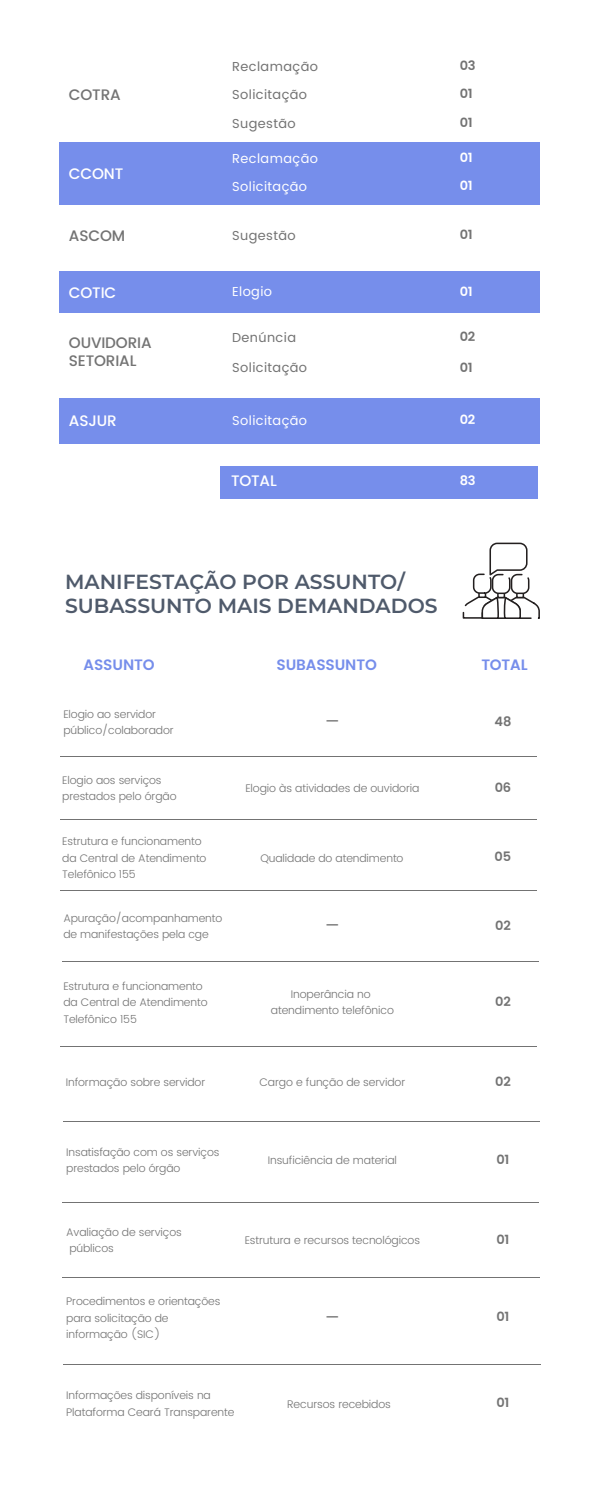
<style>
.page{position:relative;width:600px;height:1500px;background:#fff}
.page>*{position:absolute;margin:0;border:0;box-sizing:border-box;transform-origin:0 0}
.t1{font:300 22.1px "Poppins";color:#737373}
.t2{font:600 20.3px/24.3px "Montserrat";color:#4f5a6b}
.t3{font:500 15.2px/18px "Poppins";letter-spacing:-.01em;color:#737373}
.t4{font:500 15.2px "Poppins";letter-spacing:-.01em;color:#fff}
.t5{font:600 15px "Poppins";letter-spacing:-.01em;color:#768eeb}
.t6{font:13px "Poppins";letter-spacing:.03em;color:#737373}
.t7{font:13px "Poppins";letter-spacing:.03em;color:#fff}
.t8{font:600 13px "Poppins";letter-spacing:-.01em;color:#737373}
.t9{font:600 13px "Poppins";letter-spacing:-.01em;color:#fff}
.t10{font:300 11px/16.5px "Poppins";letter-spacing:-.01em;color:#737373}
</style>
<div class="page">
<div style="left:220px;top:466px;width:317px;height:33px;background:#768eeb"></div>
<div style="left:60px;top:142px;width:480px;height:62px;background:#768eeb"></div>
<svg style="left:463px;top:543px;width:77px;height:76px"></svg>
<hr style="left:60px;top:819px;width:476px;height:1px;background:#737373">
<hr style="left:63px;top:1202px;width:476px;height:1px;background:#737373">
<div style="left:60px;top:398px;width:480px;height:46px;background:#768eeb"></div>
<hr style="left:60px;top:756px;width:476px;height:1px;background:#737373">
<hr style="left:62px;top:1278px;width:478px;height:1px;background:#737373">
<hr style="left:63px;top:1121px;width:477px;height:1px;background:#737373">
<div style="left:60px;top:271px;width:480px;height:42px;background:#768eeb"></div>
<hr style="left:60px;top:890px;width:476px;height:1px;background:#737373">
<hr style="left:62px;top:961px;width:477px;height:1px;background:#737373">
<hr style="left:60px;top:1046px;width:476px;height:1px;background:#737373">
<hr style="left:63px;top:1364px;width:478px;height:1px;background:#737373">
<h3 class="t6" style="left:232px;top:59px;width:87px">Reclamação</h3>
<p class="t8" style="left:460px;top:58px;width:18px">03</p>
<h2 class="t3" style="left:69px;top:86px;width:53px">COTRA</h2>
<p class="t6" style="left:232px;top:87px;width:76px">Solicitação</p>
<p class="t8" style="left:460px;top:86px;width:15px">01</p>
<p class="t6" style="left:232px;top:116px;width:65px">Sugestão</p>
<h2 class="t8" style="left:460px;top:115px;width:15px">01</h2>
<p class="t4" style="left:69px;top:165px;width:56px">CCONT</p>
<p class="t7" style="left:232px;top:151px;width:87px">Reclamação</p>
<p class="t7" style="left:232px;top:179px;width:76px">Solicitação</p>
<h2 class="t9" style="left:460px;top:150px;width:15px">01</h2>
<h3 class="t9" style="left:460px;top:178px;width:15px">01</h3>
<h1 class="t3" style="left:69px;top:227px;width:58px">ASCOM</h1>
<h3 class="t6" style="left:232px;top:228px;width:65px">Sugestão</h3>
<h3 class="t8" style="left:460px;top:227px;width:15px">01</h3>
<p class="t4" style="left:69px;top:283px;width:49px">COTIC</p>
<p class="t3" style="left:69px;top:334px;width:84px">OUVIDORIA<br>SETORIAL</p>
<h3 class="t7" style="left:232px;top:284px;width:41px">Elogio</h3>
<p class="t9" style="left:460px;top:284px;width:15px">01</p>
<p class="t6" style="left:232px;top:330px;width:65px">Denúncia</p>
<p class="t8" style="left:460px;top:329px;width:17px">02</p>
<p class="t6" style="left:232px;top:360px;width:76px">Solicitação</p>
<p class="t8" style="left:460px;top:360px;width:15px">01</p>
<h2 class="t4" style="left:69px;top:412px;width:49px">ASJUR</h2>
<h3 class="t7" style="left:232px;top:413px;width:76px">Solicitação</h3>
<h2 class="t9" style="left:460px;top:412px;width:17px">02</h2>
<h3 class="t4" style="left:231px;top:472px;width:47px">TOTAL</h3>
<p class="t9" style="left:460px;top:473px;width:18px">83</p>
<h2 class="t2" style="left:65px;top:569px;width:374px">MANIFESTAÇÃO POR ASSUNTO/<br>SUBASSUNTO MAIS DEMANDADOS</h2>
<h3 class="t5" style="left:84px;top:656px;width:72px">ASSUNTO</h3>
<h3 class="t5" style="left:277px;top:656px;width:102px">SUBASSUNTO</h3>
<h3 class="t5" style="left:481px;top:656px;width:48px">TOTAL</h3>
<h3 class="t10" style="left:63px;top:706px;width:94px">Elogio ao servidor</h3>
<p class="t10" style="left:63px;top:722px;width:112px">público/colaborador</p>
<p class="t10" style="left:62px;top:772px;width:116px">Elogio aos serviços prestados pelo órgão</p>
<h2 class="t1" style="left:324px;top:709px;width:17px">–</h2>
<p class="t10" style="left:245px;top:780px;width:176px">Elogio às atividades de ouvidoria</p>
<p class="t10" style="left:62px;top:833px;width:141px">Estrutura e funcionamento</p>
<p class="t10" style="left:62px;top:849px;width:146px">da Central de Atendimento<br>Telefônico 155</p>
<p class="t10" style="left:260px;top:849px;width:145px">Qualidade do atendimento</p>
<p class="t10" style="left:63px;top:910px;width:160px">Apuração/acompanhamento</p>
<p class="t10" style="left:63px;top:926px;width:147px">de manifestações pela cge</p>
<p class="t10" style="left:63px;top:978px;width:141px">Estrutura e funcionamento</p>
<p class="t10" style="left:63px;top:994px;width:146px">da Central de Atendimento<br>Telefônico 155</p>
<p class="t10" style="left:66px;top:1074px;width:141px">Informação sobre servidor</p>
<p class="t1" style="left:324px;top:913px;width:17px">–</p>
<p class="t10" style="left:291px;top:986px;width:81px">Inoperância no</p>
<p class="t10" style="left:271px;top:1002px;width:125px">atendimento telefônico</p>
<p class="t10" style="left:259px;top:1074px;width:147px">Cargo e função de servidor</p>
<p class="t10" style="left:66px;top:1144px;width:155px">Insatisfação com os serviços prestados pelo órgão</p>
<p class="t10" style="left:268px;top:1152px;width:131px">Insuficiência de material</p>
<h3 class="t10" style="left:66px;top:1224px;width:117px">Avaliação de serviços</h3>
<p class="t10" style="left:69px;top:1240px;width:46px">públicos</p>
<p class="t10" style="left:66px;top:1293px;width:156px">Procedimentos e orientações para solicitação de informação (SIC)</p>
<p class="t10" style="left:245px;top:1232px;width:177px">Estrutura e recursos tecnológicos</p>
<p class="t1" style="left:324px;top:1304px;width:17px">–</p>
<h2 class="t10" style="left:66px;top:1387px;width:170px">Informações disponíveis na<br>Plataforma Ceará Transparente</h2>
<p class="t10" style="left:287px;top:1395px;width:105px">Recursos recebidos</p>
<p class="t8" style="left:495px;top:714px;width:18px">48</p>
<p class="t8" style="left:495px;top:780px;width:18px">06</p>
<p class="t8" style="left:495px;top:849px;width:18px">05</p>
<p class="t8" style="left:495px;top:918px;width:17px">02</p>
<p class="t8" style="left:495px;top:994px;width:17px">02</p>
<p class="t8" style="left:495px;top:1074px;width:17px">02</p>
<p class="t8" style="left:496px;top:1152px;width:15px">01</p>
<p class="t8" style="left:496px;top:1231px;width:15px">01</p>
<p class="t8" style="left:496px;top:1309px;width:15px">01</p>
<p class="t8" style="left:496px;top:1395px;width:15px">01</p>
</div>
